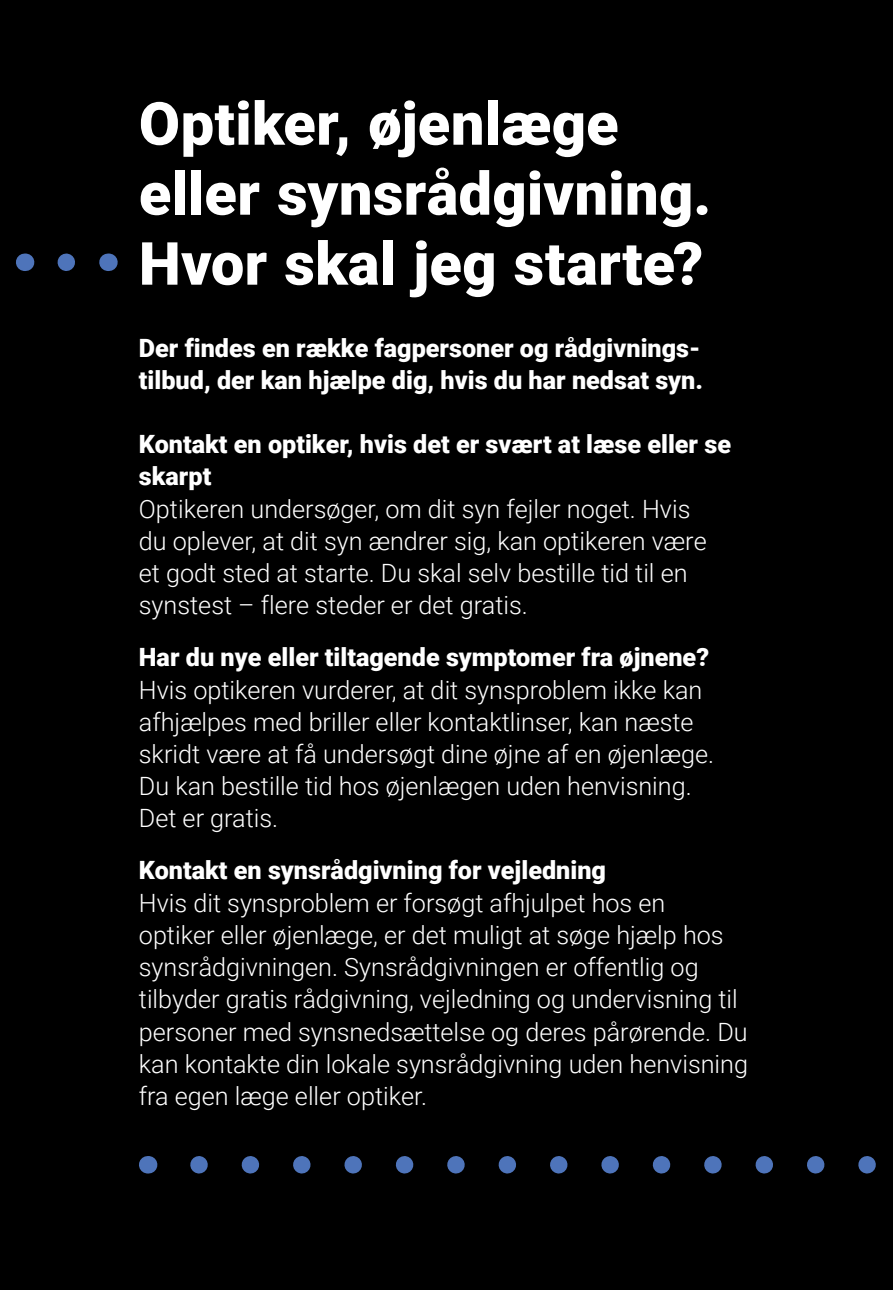
<style>
.page{position:relative;width:893px;height:1290px;background:#000}
.page>*{position:absolute;margin:0;border:0;box-sizing:border-box;transform-origin:0 0}
.t1{font:900 59.5px/70px "Roboto";letter-spacing:.005em;color:#fff}
.t2{font:300 25.2px/32.2px "Roboto";color:#fff}
.t3{font:900 25.2px/32.2px "Roboto";color:#fff}
</style>
<div class="page">
<svg style="left:66px;top:253px;width:9px;height:18px"></svg>
<svg style="left:25px;top:253px;width:1px;height:18px"></svg>
<svg style="left:108px;top:253px;width:1px;height:18px"></svg>
<svg style="left:148px;top:1156px;width:1px;height:17px"></svg>
<svg style="left:199px;top:1156px;width:677px;height:17px"></svg>
<h1 class="t1" style="left:139px;top:86px;width:574px">Optiker, øjenlæge eller synsrådgivning.<br>Hvor skal jeg starte?</h1>
<p class="t3" style="left:139px;top:331px;width:566px">Der findes en række fagpersoner og rådgivnings&shy;tilbud, der kan hjælpe dig, hvis du har nedsat syn.</p>
<p class="t3" style="left:139px;top:427px;width:594px">Kontakt en optiker, hvis det er svært at læse eller se skarpt</p>
<p class="t2" style="left:139px;top:492px;width:569px">Optikeren undersøger, om dit syn fejler noget. Hvis du oplever, at dit syn ændrer sig, kan optikeren være et godt sted at starte. Du skal selv bestille tid til en synstest – flere steder er det gratis.</p>
<p class="t3" style="left:139px;top:640px;width:572px">Har du nye eller tiltagende symptomer fra øjnene?</p>
<p class="t2" style="left:139px;top:672px;width:577px">Hvis optikeren vurderer, at dit synsproblem ikke kan afhjælpes med briller eller kontaktlinser, kan næste skridt være at få undersøgt dine øjne af en øjenlæge.<br>Du kan bestille tid hos øjenlægen uden henvisning.<br>Det er gratis.</p>
<p class="t3" style="left:139px;top:853px;width:469px">Kontakt en synsrådgivning for vejledning</p>
<p class="t2" style="left:139px;top:886px;width:611px">Hvis dit synsproblem er forsøgt afhjulpet hos en<br>optiker eller øjenlæge, er det muligt at søge hjælp hos synsrådgivningen. Synsrådgivningen er offentlig og tilbyder gratis rådgivning, vejledning og undervisning til personer med synsnedsættelse og deres pårørende. Du kan kontakte din lokale synsrådgivning uden henvisning fra egen læge eller optiker.</p>
</div>
